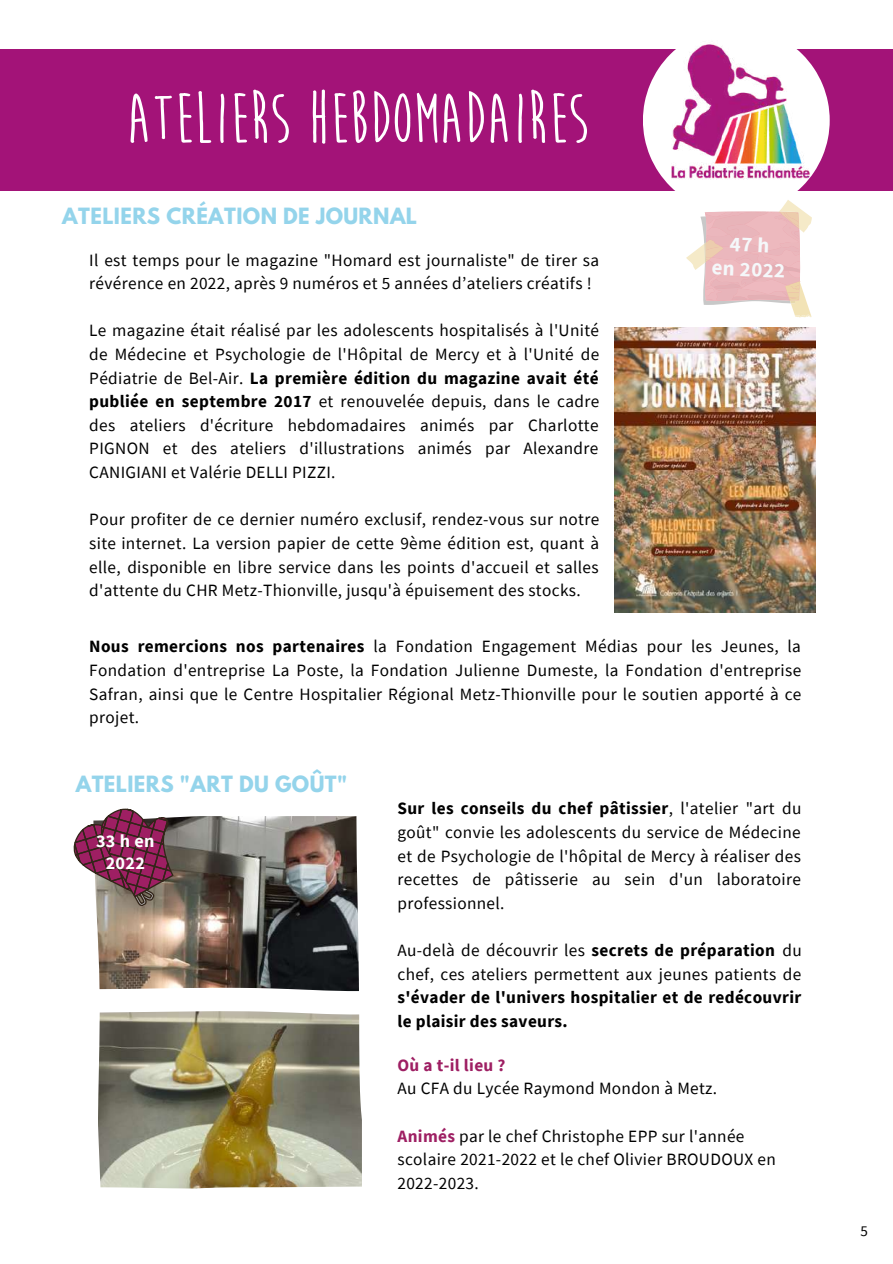
<style>
.page{position:relative;width:893px;height:1264px;background:#fff}
.page>*{position:absolute;margin:0;border:0;box-sizing:border-box;transform-origin:0 0}
.t1{font:700 72px "Moon Flower";color:#fff}
.t2{font:700 21px/24.2px "Source Sans Pro";color:#f5f8fa;text-align:center}
.t3{font:700 19.8px "League Spartan";letter-spacing:.02em;color:#94d4eb}
.t4{font:700 18.15px/21.1px "Source Sans Pro";letter-spacing:.02em;color:#fff;text-align:center}
.t5{font:17.25px/23.5px "Source Sans Pro";letter-spacing:.02em;color:#000;text-align:justify}
.t6{font:700 17.25px/23.5px "Source Sans Pro";letter-spacing:.02em;color:#000}
.t7{font:700 17.25px "Source Sans Pro";letter-spacing:.02em;color:#9e1f63}
.t8{font:15px "Source Sans Pro";color:#000}
.s1{font-weight:700}
.s2{font-weight:700;color:#9e1f63}
</style>
<div class="page">
<div style="left:0;top:49px;width:892px;height:142px;background:#a31378"></div>
<img style="left:96px;top:816px;width:263px;height:175px">
<img style="left:98px;top:1011px;width:263px;height:177px">
<svg style="left:73px;top:808px;width:112px;height:104px"></svg>
<svg style="left:643px;top:44px;width:186px;height:274px"></svg>
<img style="left:614px;top:327px;width:201px;height:286px">
<h1 class="t1" style="left:126px;top:82px;width:463px">ATELIERS HEBDOMADAIRES</h1>
<p class="t3" style="left:62px;top:206px;width:356px">ATELIERS CRÉATION DE JOURNAL</p>
<p class="t5" style="left:89px;top:247px;width:511px">Il est temps pour le magazine "Homard est journaliste" de tirer sa révérence en 2022, après 9 numéros et 5 années d’ateliers créatifs !</p>
<p class="t5" style="left:89px;top:318px;width:511px">Le magazine était réalisé par les adolescents hospitalisés à l'Unité de Médecine et Psychologie de l'Hôpital de Mercy et à l'Unité de Pédiatrie de Bel-Air. <span class="s1">La première édition du magazine avait été publiée en septembre 2017</span> et renouvelée depuis, dans le cadre des ateliers d'écriture hebdomadaires animés par Charlotte PIGNON et des ateliers d'illustrations animés par Alexandre CANIGIANI et Valérie DELLI PIZZI.</p>
<p class="t5" style="left:89px;top:507px;width:511px">Pour profiter de ce dernier numéro exclusif, rendez-vous sur notre site internet. La version papier de cette 9ème édition est, quant à elle, disponible en libre service dans les points d'accueil et salles d'attente du CHR Metz-Thionville, jusqu'à épuisement des stocks.</p>
<p class="t2" style="left:713px;top:230px;width:75px;rotate:3deg">47h<br>en 2022</p>
<p class="t5" style="left:89px;top:634px;width:713px"><span class="s1">Nous remercions nos partenaires</span> la Fondation Engagement Médias pour les Jeunes, la Fondation d'entreprise La Poste, la Fondation Julienne Dumeste, la Fondation d'entreprise Safran, ainsi que le Centre Hospitalier Régional Metz-Thionville pour le soutien apporté à ce projet.</p>
<p class="t3" style="left:76px;top:774px;width:273px">ATELIERS "ART DU GOÛT"</p>
<p class="t4" style="left:96px;top:830px;width:60px">33h en<br>2022</p>
<p class="t5" style="left:397px;top:796px;width:405px"><span class="s1">Sur les conseils du chef pâtissier</span>, l'atelier "art du goût" convie les adolescents du service de Médecine et de Psychologie de l'hôpital de Mercy à réaliser des recettes de pâtisserie au sein d'un laboratoire professionnel.</p>
<p class="t5" style="left:397px;top:938px;width:406px">Au-delà de découvrir les <span class="s1">secrets de préparation</span> du chef, ces ateliers permettent aux jeunes patients de</p>
<p class="t6" style="left:397px;top:985px;width:405px">s'évader de l'univers hospitalier et de redécouvrir le plaisir des saveurs.</p>
<p class="t7" style="left:397px;top:1053px;width:109px">Où a t-il lieu ?</p>
<p class="t5" style="left:397px;top:1076px;width:321px">Au CFA du Lycée Raymond Mondon à Metz.</p>
<p class="t5" style="left:397px;top:1123px;width:380px;text-align:left"><span class="s2">Animés</span> par le chef Christophe EPP sur l'année scolaire 2021-2022 et le chef Olivier BROUDOUX en<br>2022-2023.</p>
<p class="t8" style="left:860px;top:1221px;width:9px">5</p>
</div>
